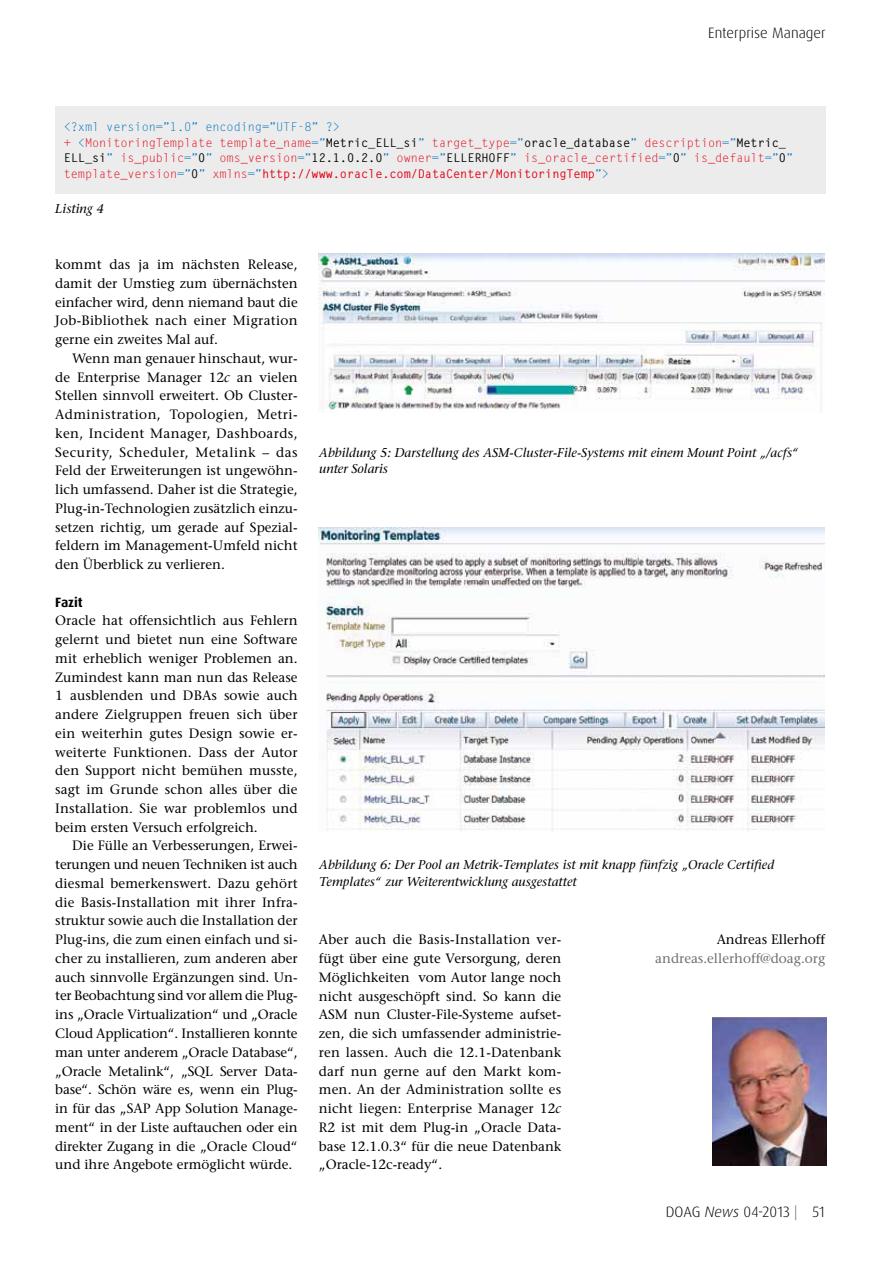
<style>
.page{position:relative;width:893px;height:1263px;background:#fff}
.page>*{position:absolute;margin:0;border:0;box-sizing:border-box;transform-origin:0 0}
.t1{font:300 15px "Dax Pro";color:#000}
.t2{font:500 13.5px/18.8px "Stone Serif Std";color:#000;text-align:justify}
.t3{font:500 13.5px "Stone Serif Std";color:#6f6f6e}
.t4{font:700 13.5px "Dax Pro";letter-spacing:-.005em;color:#000}
.t5{font:italic 500 12.75px/16.5px "Stone Serif Std";color:#000}
.t6{font:12px/15.8px "Letter Gothic Std";letter-spacing:-.01em;color:#e3000f}
.s1{color:#006fb9}
.s2{font-weight:700;color:#000}
.s3{font-weight:700}
.s4{font-style:italic}
.s5{color:#6f6f6e}
</style>
<div class="page">
<img style="left:319px;top:253px;width:506px;height:159px">
<img style="left:319px;top:527px;width:506px;height:303px">
<div style="left:55px;top:106px;width:770px;height:88px;background:#ececed"></div>
<img style="left:713px;top:1017px;width:113px;height:149px">
<p class="t1" style="left:708px;top:23px;width:119px">Enterprise Manager</p>
<p class="t6" style="left:64px;top:119px;width:731px"><span class="s1">&lt;?xml version=”1.0” encoding=”UTF-8” ?&gt;<br></span>+ <span class="s1">&lt;</span>MonitoringTemplate template_name<span class="s1">=”</span><span class="s2">Metric_ELL_si</span><span class="s1">”</span> target_type<span class="s1">=”</span><span class="s2">oracle_database</span><span class="s1">”</span> description<span class="s1">=”</span><span class="s2">Metric_ ELL_si</span><span class="s1">”</span> is_public<span class="s1">=”</span><span class="s2">0</span><span class="s1">”</span> oms_version<span class="s1">=”</span><span class="s2">12.1.0.2.0</span><span class="s1">”</span> owner<span class="s1">=”</span><span class="s2">ELLERHOFF</span><span class="s1">”</span> is_oracle_certified<span class="s1">=”</span><span class="s2">0</span><span class="s1">”</span> is_default<span class="s1">=”</span><span class="s2">0</span><span class="s1">” </span>template_version<span class="s1">=”</span><span class="s2">0</span><span class="s1">”</span> xmlns<span class="s1">=”</span><span class="s3">http://www.oracle.com/DataCenter/MonitoringTemp</span><span class="s1">”&gt;</span></p>
<p class="t5" style="left:55px;top:200px;width:50px">Listing 4</p>
<p class="t2" style="left:55px;top:255px;width:244px">kommt das ja im nächsten Release, damit der Umstieg zum übernächsten einfacher wird, denn niemand baut die Job-Bibliothek nach einer Migration gerne ein zweites Mal auf.</p>
<p class="t2" style="left:55px;top:349px;width:244px;text-indent:17px">Wenn man genauer hinschaut, wur&shy;de Enterprise Manager 12<span class="s4">c</span> an vielen Stellen sinnvoll erweitert. Ob Cluster-Administration, Topologien, Metri&shy;ken, Incident Manager, Dashboards, Security, Scheduler, Metalink – das Feld der Erweiterungen ist ungewöhn&shy;lich umfassend. Daher ist die Strategie, Plug-in-Technologien zusätzlich einzu&shy;setzen richtig, um gerade auf Spezial&shy;feldern im Management-Umfeld nicht den Überblick zu verlieren.</p>
<p class="t4" style="left:55px;top:593px;width:29px">Fazit</p>
<p class="t2" style="left:55px;top:611px;width:244px">Oracle hat offensichtlich aus Fehlern gelernt und bietet nun eine Software mit erheblich weniger Problemen an.<br>Zumindest kann man nun das Release 1 ausblenden und DBAs sowie auch andere Zielgruppen freuen sich über ein weiterhin gutes Design sowie er&shy;weiterte Funktionen. Dass der Autor den Support nicht bemühen musste, sagt im Grunde schon alles über die Installation. Sie war problemlos und beim ersten Versuch erfolgreich.</p>
<p class="t2" style="left:55px;top:836px;width:244px;text-indent:17px">Die Fülle an Verbesserungen, Erwei&shy;terungen und neuen Techniken ist auch diesmal bemerkenswert. Dazu gehört die Basis-Installation mit ihrer Infra&shy;struktur sowie auch die Installation der Plug-ins, die zum einen einfach und si&shy;cher zu installieren, zum anderen aber auch sinnvolle Ergänzungen sind. Un&shy;ter Beobachtung sind vor allem die Plug&shy;ins „Oracle Virtualization“ und „Oracle Cloud Application“. Installieren konnte man unter anderem „Oracle Database“, „Oracle Metalink“, „SQL Server Data&shy;base“. Schön wäre es, wenn ein Plug&shy;in für das „SAP App Solution Manage&shy;ment“ in der Liste auftauchen oder ein direkter Zugang in die „Oracle Cloud“ und ihre Angebote ermöglicht würde.</p>
<p class="t5" style="left:319px;top:444px;width:481px">Abbildung 5: Darstellung des ASM-Cluster-File-Systems mit einem Mount Point „/acfs“ unter Solaris</p>
<p class="t5" style="left:319px;top:857px;width:456px">Abbildung 6: Der Pool an Metrik-Templates ist mit knapp fünfzig „Oracle Certified<br>Templates“ zur Weiterentwicklung ausgestattet</p>
<p class="t2" style="left:319px;top:930px;width:244px">Aber auch die Basis-Installation ver&shy;fügt über eine gute Versorgung, deren Möglichkeiten vom Autor lange noch nicht ausgeschöpft sind. So kann die ASM nun Cluster-File-Systeme aufset&shy;zen, die sich umfassender administrie&shy;ren lassen. Auch die 12.1-Datenbank darf nun gerne auf den Markt kom&shy;men. An der Administration sollte es nicht liegen: Enterprise Manager 12<span class="s4">c </span>R2 ist mit dem Plug-in „Oracle Data&shy;base 12.1.0.3“ für die neue Datenbank „Oracle-12c-ready“.</p>
<p class="t2" style="left:717px;top:930px;width:110px">Andreas Ellerhoff</p>
<p class="t3" style="left:655px;top:950px;width:172px">andreas.ellerhoff@doag.org</p>
<p class="t1" style="left:666px;top:1202px;width:161px">DOAG <span class="s4">News</span> 04-2013 <span class="s5">|</span> 51</p>
</div>
